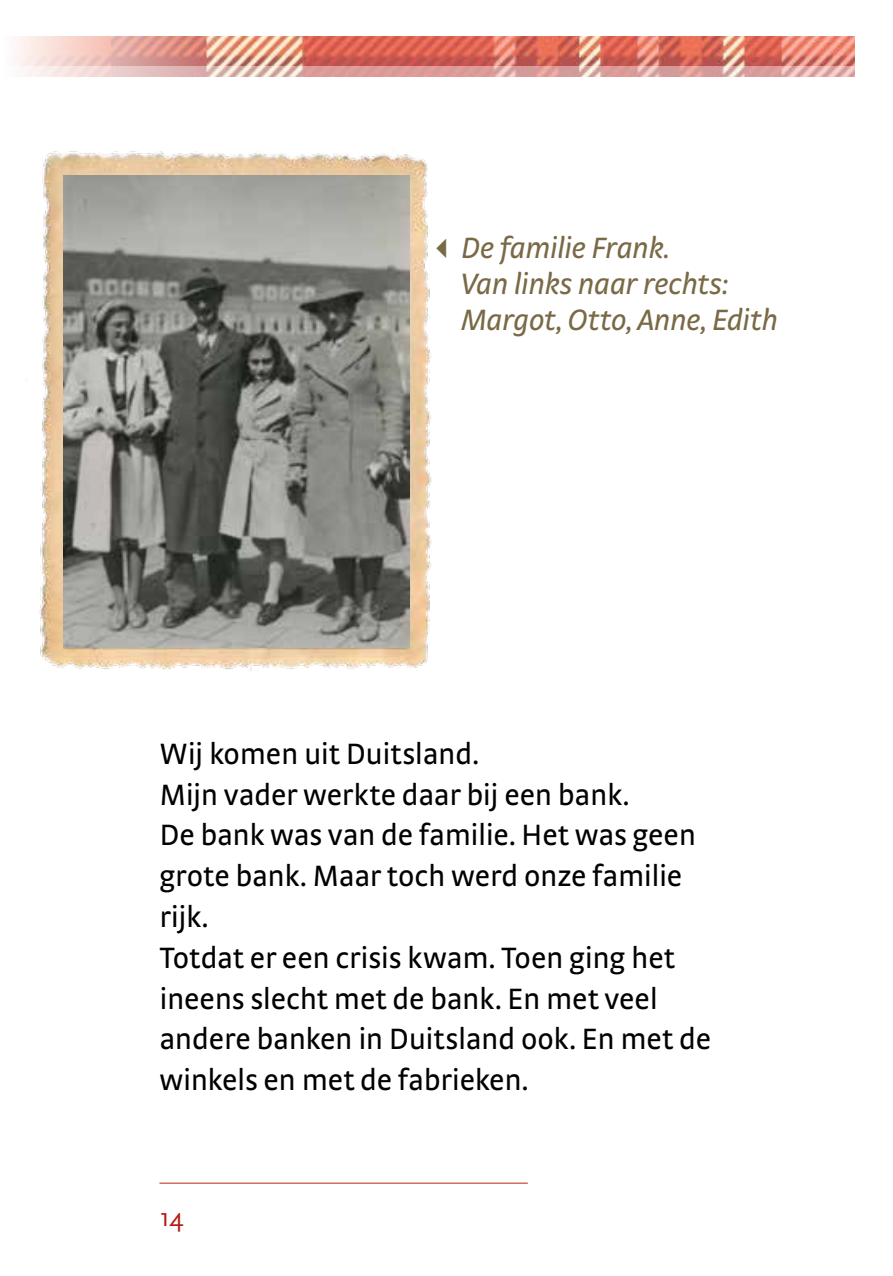
<style>
.page{position:relative;width:893px;height:1276px;background:#fff}
.page>*{position:absolute;margin:0;border:0;box-sizing:border-box;transform-origin:0 0}
.t1{font:31.05px/40.7px "Strada OT";letter-spacing:-.01em;color:#000}
.t2{font:italic 31.05px/36px "Strada OT";letter-spacing:-.015em;color:#796946}
.t3{font:27px "Scala Sans Pro";color:#b51d17}
</style>
<div class="page">
<hr style="left:159px;top:1182px;width:369px;height:1px;background:#bf402b">
<img style="left:15px;top:36px;width:840px;height:31px">
<svg style="left:25px;top:67px;width:830px;height:10px;background:#e1b2ae"></svg>
<img style="left:39px;top:151px;width:393px;height:520px">
<img style="left:64px;top:176px;width:345px;height:472px">
<p class="t2" style="left:461px;top:229px;width:319px;text-indent:-32px">✓De familie Frank.<br>Van links naar rechts:<br>Margot, Otto, Anne, Edith</p>
<p class="t1" style="left:159px;top:733px;width:553px">Wij komen uit Duitsland.<br>Mijn vader werkte daar bij een bank.<br>De bank was van de familie. Het was geen grote bank. Maar toch werd onze familie rijk.<br>Totdat er een crisis kwam. Toen ging het ineens slecht met de bank. En met veel andere banken in Duitsland ook. En met de winkels en met de fabrieken.</p>
<p class="t3" style="left:159px;top:1202px;width:26px">14</p>
</div>
